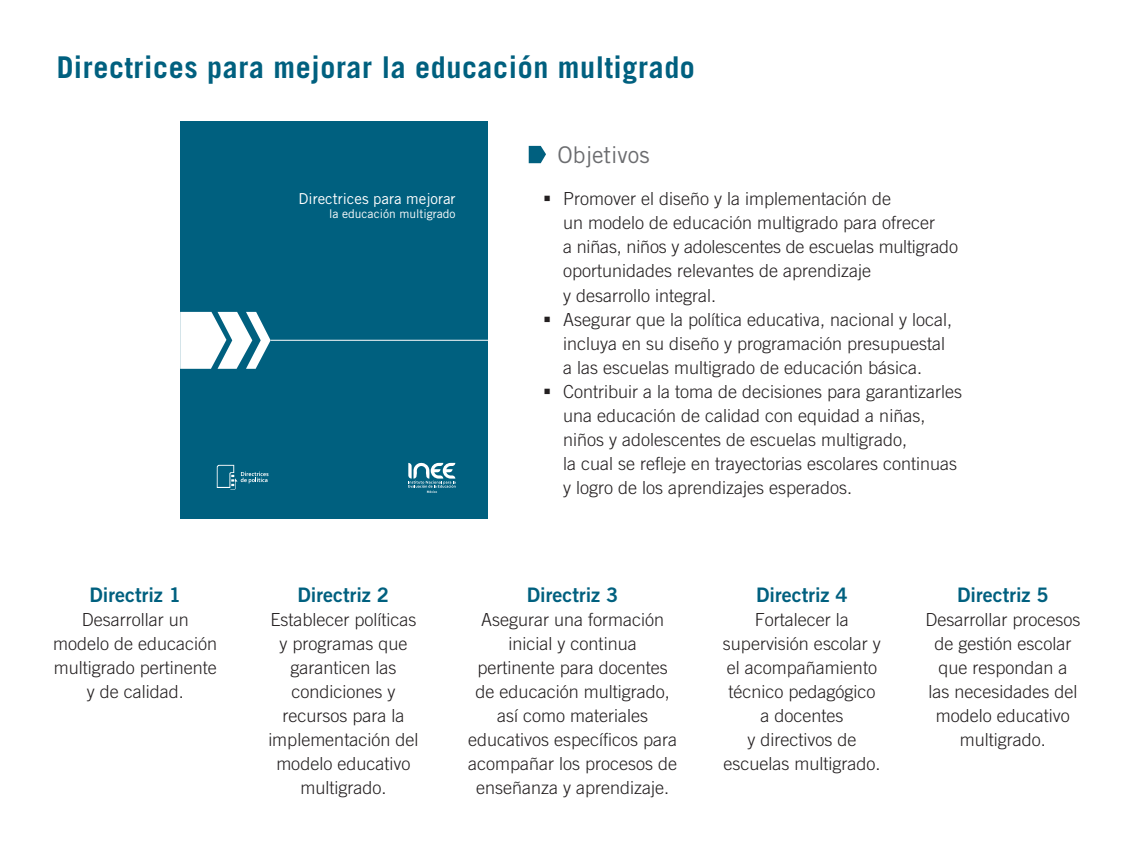
<style>
.page{position:relative;width:1134px;height:851px;background:#fff}
.page>*{position:absolute;margin:0;border:0;box-sizing:border-box;transform-origin:0 0}
.Título1{font:700 30px "Trade Gothic LT Std";letter-spacing:.02em;color:#00607f}
.Subtítulo1{font:23px "Trade Gothic LT Std";color:#6c6d70}
.Texto_general{font:20px "Trade Gothic LT Std Bd 2";color:#00607f}
.Texto_general-2{font:300 18px/24px "Trade Gothic LT Std";color:#231f20;text-align:center}
.Lista{font:300 18px/24px "Trade Gothic LT Std";color:#231f20}
.t1{font:15px "Trade Gothic LT Std";color:#fff}
.t2{font:12px "Trade Gothic LT Std";color:#fff}
</style>
<div class="page">
<div style="left:180px;top:121px;width:307px;height:397px;background:#00607f"></div>
<svg style="left:408px;top:462px;width:48px;height:31px"></svg>
<svg style="left:180px;top:312px;width:91px;height:57px"></svg>
<hr style="left:271px;top:340px;width:216px;height:1px;background:#fff">
<svg style="left:217px;top:465px;width:51px;height:24px"></svg>
<svg style="left:529px;top:146px;width:17px;height:17px"></svg>
<p class="Título1" style="left:57px;top:49px;width:640px">Directrices para mejorar la educación multigrado</p>
<p class="Texto_general" style="left:89px;top:582px;width:93px">Directriz 1</p>
<p class="Texto_general-2" style="left:53px;top:607px;width:166px">Desarrollar un modelo de educación multigrado pertinente y de calidad.</p>
<p class="t1" style="left:298px;top:189px;width:159px">Directrices para mejorar</p>
<p class="t2" style="left:329px;top:206px;width:128px">la educación multigrado</p>
<p class="Subtítulo1" style="left:557px;top:141px;width:94px">Objetivos</p>
<p class="Lista" style="left:563px;top:187px;width:396px;text-indent:-20px">▪ Promover el diseño y la implementación de<br>un modelo de educación multigrado para ofrecer<br>a niñas, niños y adolescentes de escuelas multigrado oportunidades relevantes de aprendizaje<br>y desarrollo integral.</p>
<p class="Lista" style="left:563px;top:307px;width:391px;text-indent:-20px">▪ Asegurar que la política educativa, nacional y local, incluya en su diseño y programación presupuestal a las escuelas multigrado de educación básica.</p>
<p class="Lista" style="left:563px;top:379px;width:401px;text-indent:-20px">▪ Contribuir a la toma de decisiones para garantizarles una educación de calidad con equidad a niñas, niños y adolescentes de escuelas multigrado,<br>la cual se refleje en trayectorias escolares continuas y logro de los aprendizajes esperados.</p>
<p class="Texto_general" style="left:297px;top:582px;width:93px">Directriz 2</p>
<p class="Texto_general-2" style="left:268px;top:607px;width:152px">Establecer políticas y programas que garanticen las condiciones y recursos para la implementación del modelo educativo multigrado.</p>
<p class="Texto_general" style="left:527px;top:582px;width:93px">Directriz 3</p>
<p class="Texto_general-2" style="left:468px;top:607px;width:210px">Asegurar una formación inicial y continua pertinente para docentes de educación multigrado, así como materiales educativos específicos para acompañar los procesos de enseñanza y aprendizaje.</p>
<p class="Texto_general" style="left:756px;top:582px;width:93px">Directriz 4</p>
<p class="Texto_general-2" style="left:723px;top:607px;width:159px">Fortalecer la supervisión escolar y el acompañamiento técnico pedagógico a docentes<br>y directivos de escuelas multigrado.</p>
<p class="Texto_general" style="left:957px;top:582px;width:93px">Directriz 5</p>
<p class="Texto_general-2" style="left:925px;top:607px;width:156px">Desarrollar procesos de gestión escolar que respondan a<br>las necesidades del modelo educativo multigrado.</p>
</div>
